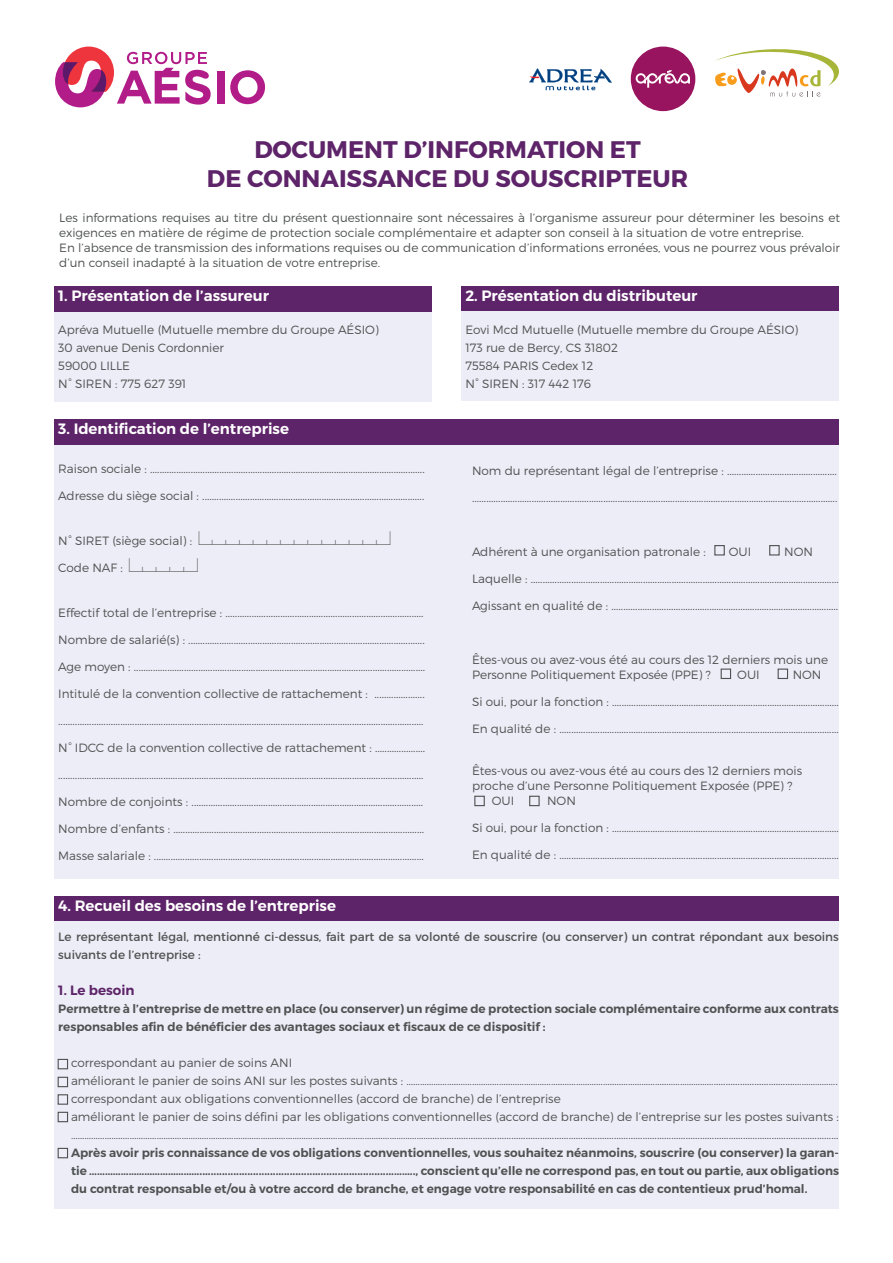
<style>
.page{position:relative;width:893px;height:1263px;background:#fff}
.page>*{position:absolute;margin:0;border:0;box-sizing:border-box;transform-origin:0 0}
.t1{font:700 24px/28.8px "Montserrat";color:#5e2469;text-align:center}
.t2{font:600 15px "Montserrat";color:#fff}
.t3{font:600 13.5px "Montserrat";color:#5e2469}
.t4{font:300 12px/18px "Montserrat";color:#4f5252}
.t5{font:600 12px/18px "Montserrat";color:#4f5252}
.t6{font:12px/18px "Montserrat";color:#4f5252}
.s1{font-family:"Casesaremplir Roman";font-weight:400;font-size:18px}
</style>
<div class="page">
<div style="left:217px;top:71px;width:7px;height:33px;background:#b11c89"></div>
<svg style="left:230px;top:70px;width:35px;height:34px"></svg>
<svg style="left:55px;top:47px;width:156px;height:60px"></svg>
<div style="left:54px;top:286px;width:378px;height:26px;background:#5e2469"></div>
<div style="left:461px;top:286px;width:378px;height:26px;background:#5e2469"></div>
<div style="left:54px;top:312px;width:378px;height:89px;background:#ecedf6"></div>
<div style="left:461px;top:311px;width:378px;height:90px;background:#ecedf6"></div>
<div style="left:54px;top:419px;width:785px;height:26px;background:#5e2469"></div>
<div style="left:54px;top:445px;width:785px;height:433px;background:#ecedf6"></div>
<div style="left:54px;top:896px;width:785px;height:26px;background:#5e2469"></div>
<div style="left:54px;top:922px;width:785px;height:287px;background:#ecedf6"></div>
<div style="left:714px;top:545px;width:11px;height:10px;border:1px solid #4f5252"></div>
<div style="left:769px;top:545px;width:11px;height:10px;border:1px solid #4f5252"></div>
<div style="left:721px;top:668px;width:10px;height:11px;border:1px solid #4f5252"></div>
<div style="left:778px;top:668px;width:10px;height:11px;border:1px solid #4f5252"></div>
<div style="left:58px;top:1059px;width:10px;height:10px;border:1px solid #4f5252"></div>
<div style="left:58px;top:1077px;width:10px;height:10px;border:1px solid #4f5252"></div>
<div style="left:58px;top:1112px;width:10px;height:10px;border:1px solid #4f5252"></div>
<div style="left:58px;top:1094px;width:10px;height:11px;border:1px solid #4f5252"></div>
<div style="left:58px;top:1148px;width:10px;height:10px;border:1px solid #4f5252"></div>
<div style="left:474px;top:796px;width:11px;height:10px;border:1px solid #4f5252"></div>
<div style="left:529px;top:796px;width:11px;height:10px;border:1px solid #4f5252"></div>
<svg style="left:715px;top:49px;width:124px;height:48px"></svg>
<div style="left:631px;top:47px;width:64px;height:64px;background:#99145e;border-radius:50%"></div>
<svg style="left:636px;top:70px;width:54px;height:18px"></svg>
<svg style="left:529px;top:68px;width:83px;height:22px"></svg>
<h1 class="t1" style="left:207px;top:136px;width:483px">DOCUMENT D’INFORMATION ET<br>DE CONNAISSANCE DU SOUSCRIPTEUR</h1>
<p class="t4" style="left:59px;top:210px;width:782px;line-height:15px">Les informations requises au titre du présent questionnaire sont nécessaires à l’organisme assureur pour déterminer les besoins et exigences en matière de régime de protection sociale complémentaire et adapter son conseil à la situation de votre entreprise.<br>En l’absence de transmission des informations requises ou de communication d’informations erronées, vous ne pourrez vous prévaloir d’un conseil inadapté à la situation de votre entreprise.</p>
<p class="t2" style="left:58px;top:286px;width:212px">1. Présentation de l’assureur</p>
<p class="t2" style="left:465px;top:286px;width:234px">2. Présentation du distributeur</p>
<p class="t4" style="left:58px;top:321px;width:322px">Apréva Mutuelle (Mutuelle membre du Groupe AÉSIO)<br>30 avenue Denis Cordonnier<br>59000 LILLE<br>N° SIREN : 775 627 391</p>
<p class="t4" style="left:465px;top:320px;width:334px">Eovi Mcd Mutuelle (Mutuelle membre du Groupe AÉSIO)<br>173 rue de Bercy, CS 31802<br>75584 PARIS Cedex 12<br>N° SIREN : 317 442 176</p>
<p class="t2" style="left:58px;top:419px;width:232px">3. Identification de l’entreprise</p>
<p class="t4" style="left:58px;top:460px;width:368px">Raison sociale : ...................................................................................................................</p>
<p class="t4" style="left:58px;top:487px;width:368px">Adresse du siège social : .............................................................................................</p>
<p class="t4" style="left:58px;top:532px;width:334px">N° SIRET (siège social) : <span class="s1">azzzzzzzzzzzze</span></p>
<p class="t4" style="left:58px;top:559px;width:141px">Code NAF : <span class="s1">azzze</span></p>
<p class="t4" style="left:58px;top:604px;width:367px">Effectif total de l’entreprise : ...................................................................................</p>
<p class="t4" style="left:58px;top:631px;width:368px">Nombre de salarié(s) : ...................................................................................................</p>
<p class="t4" style="left:58px;top:658px;width:368px">Age moyen : ..........................................................................................................................</p>
<p class="t4" style="left:58px;top:685px;width:368px">Intitulé de la convention collective de rattachement : .....................</p>
<p class="t4" style="left:58px;top:712px;width:367px">.........................................................................................................................................................</p>
<p class="t4" style="left:58px;top:739px;width:368px">N° IDCC de la convention collective de rattachement : .....................</p>
<p class="t4" style="left:58px;top:766px;width:367px">.........................................................................................................................................................</p>
<p class="t4" style="left:58px;top:793px;width:366px">Nombre de conjoints : .................................................................................................</p>
<p class="t4" style="left:58px;top:820px;width:367px">Nombre d’enfants : .........................................................................................................</p>
<p class="t4" style="left:58px;top:847px;width:367px">Masse salariale : .................................................................................................................</p>
<p class="t4" style="left:472px;top:461px;width:366px">Nom du représentant légal de l’entreprise : ..............................................</p>
<p class="t4" style="left:472px;top:488px;width:367px">.........................................................................................................................................................</p>
<p class="t4" style="left:472px;top:542px;width:235px">Adhérent à une organisation patronale :</p>
<p class="t4" style="left:729px;top:542px;width:24px">OUI</p>
<p class="t4" style="left:784px;top:542px;width:30px">NON</p>
<p class="t4" style="left:472px;top:569px;width:368px">Laquelle : .................................................................................................................................</p>
<p class="t4" style="left:472px;top:596px;width:368px">Agissant en qualité de : ...............................................................................................</p>
<p class="t4" style="left:472px;top:652px;width:358px;line-height:15px">Êtes-vous ou avez-vous été au cours des 12 derniers mois une<br>Personne Politiquement Exposée (PPE) ?</p>
<p class="t4" style="left:737px;top:665px;width:24px">OUI</p>
<p class="t4" style="left:793px;top:665px;width:30px">NON</p>
<p class="t4" style="left:472px;top:692px;width:368px">Si oui, pour la fonction : ...............................................................................................</p>
<p class="t4" style="left:472px;top:719px;width:368px">En qualité de : .....................................................................................................................</p>
<p class="t4" style="left:472px;top:761px;width:332px">Êtes-vous ou avez-vous été au cours des 12 derniers mois</p>
<p class="t4" style="left:472px;top:776px;width:322px">proche d’une Personne Politiquement Exposée (PPE) ?</p>
<p class="t4" style="left:492px;top:791px;width:24px">OUI</p>
<p class="t4" style="left:547px;top:791px;width:30px">NON</p>
<p class="t4" style="left:472px;top:818px;width:368px">Si oui, pour la fonction : ...............................................................................................</p>
<p class="t4" style="left:472px;top:845px;width:368px">En qualité de : .....................................................................................................................</p>
<p class="t2" style="left:58px;top:896px;width:279px">4. Recueil des besoins de l’entreprise</p>
<p class="t6" style="left:58px;top:928px;width:782px">Le représentant légal, mentionné ci-dessus, fait part de sa volonté de souscrire (ou conserver) un contrat répondant aux besoins suivants de l’entreprise :</p>
<p class="t3" style="left:58px;top:982px;width:78px">1. Le besoin</p>
<p class="t5" style="left:58px;top:1000px;width:782px">Permettre à l’entreprise de mettre en place (ou conserver) un régime de protection sociale complémentaire conforme aux contrats responsables afin de bénéficier des avantages sociaux et fiscaux de ce dispositif :</p>
<p class="t4" style="left:71px;top:1054px;width:769px">correspondant au panier de soins ANI<br>améliorant le panier de soins ANI sur les postes suivants : …………………..…………………..…………………..…………………..…………………..…………………..................................………………. correspondant aux obligations conventionnelles (accord de branche) de l’entreprise<br>améliorant le panier de soins défini par les obligations conventionnelles (accord de branche) de l’entreprise sur les postes suivants : …………………..…………………..…………………..…………………..…………………..…………………..…………………...........................................................................................................................................................................</p>
<p class="t5" style="left:71px;top:1144px;width:769px;text-align:justify">Après avoir pris connaissance de vos obligations conventionnelles, vous souhaitez néanmoins, souscrire (ou conserver) la garan&shy;tie …………………………………….....................................................................…….., conscient qu’elle ne correspond pas, en tout ou partie, aux obligations du contrat responsable et/ou à votre accord de branche, et engage votre responsabilité en cas de contentieux prud’homal.</p>
</div>
